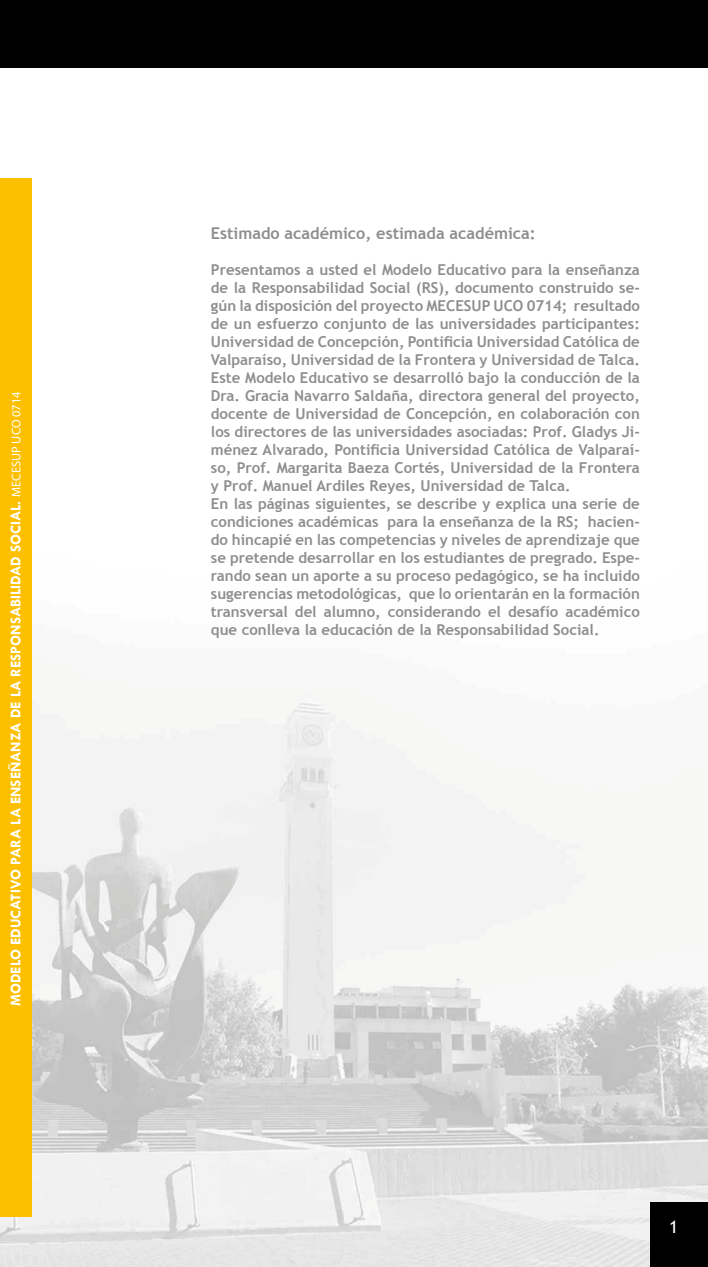
<style>
.page{position:relative;width:708px;height:1267px;background:#fff}
.page>*{position:absolute;margin:0;border:0;box-sizing:border-box;transform-origin:0 0}
.t1{font:700 16.25px "Trebuchet MS";color:#8d8e90}
.t2{font:700 15px/18px "Trebuchet MS";color:#8d8e90}
.t3{font:700 15px "Tw Cen";color:#fff}
.s1{font-family:"Myriad Pro";font-weight:400;font-size:12.5px}
</style>
<div class="page">
<img style="left:0;top:178px;width:708px;height:1087px">
<div style="left:0;top:179px;width:31px;height:1037px;background:#fcc000"></div>
<div style="left:0;top:0;width:708px;height:68px;background:#000"></div>
<div style="left:650px;top:1202px;width:58px;height:64px;background:#000"></div>
<p class="t3" style="left:7px;top:1006px;width:616px;rotate:-90deg">MODELO EDUCATIVO PARA LA ENSEÑANZA DE LA RESPONSABILIDAD SOCIAL. <span class="s1">MECESUP UCO 0714</span></p>
<p class="t1" style="left:211px;top:223px;width:326px">Estimado académico, estimada académica:</p>
<p class="t2" style="left:211px;top:260px;width:430px">Presentamos a usted el Modelo Educativo para la enseñanza de la Responsabilidad Social (RS), documento construido se&shy;gún la disposición del proyecto MECESUP UCO 0714; resultado de un esfuerzo conjunto de las universidades participantes:<br>Universidad de Concepción, Pontificia Universidad Católica de Valparaíso, Universidad de la Frontera y Universidad de Talca.<br>Este Modelo Educativo se desarrolló bajo la conducción de la Dra. Gracia Navarro Saldaña, directora general del proyecto, docente de Universidad de Concepción, en colaboración con los directores de las universidades asociadas: Prof. Gladys Ji&shy;ménez Alvarado, Pontificia Universidad Católica de Valparaí&shy;so, Prof. Margarita Baeza Cortés, Universidad de la Frontera y Prof. Manuel Ardiles Reyes, Universidad de Talca.<br>En las páginas siguientes, se describe y explica una serie de condiciones académicas para la enseñanza de la RS; hacien&shy;do hincapié en las competencias y niveles de aprendizaje que se pretende desarrollar en los estudiantes de pregrado. Espe&shy;rando sean un aporte a su proceso pedagógico, se ha incluido sugerencias metodológicas, que lo orientarán en la formación transversal del alumno, considerando el desafío académico que conlleva la educación de la Responsabilidad Social.</p>
</div>
